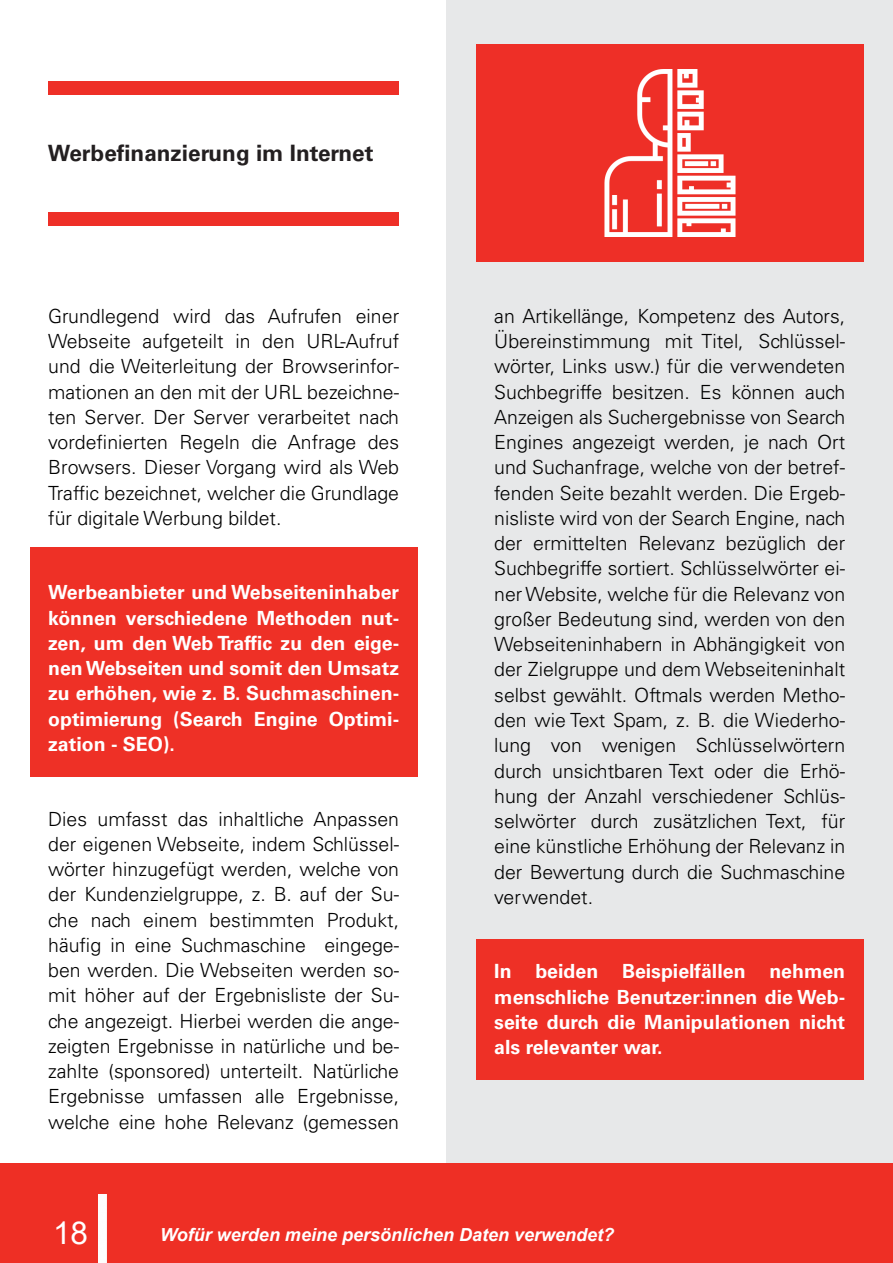
<style>
.page{position:relative;width:893px;height:1263px;background:#fff}
.page>*{position:absolute;margin:0;border:0;box-sizing:border-box;transform-origin:0 0}
.t1{font:31.5px "Arial";color:#fff}
.t2{font:700 22.5px "Univers LT Std";color:#231f20}
.t3{font:300 19.5px/25.2px "Univers LT Std";color:#000;text-align:justify}
.t4{font:700 19.5px/25.2px "Univers LT Std";color:#fff;text-align:justify}
.t5{font:italic 700 18px "Arial";color:#fff}
</style>
<div class="page">
<div style="left:446px;top:0;width:447px;height:1263px;background:#e7e8e9"></div>
<div style="left:0;top:1163px;width:893px;height:100px;background:#ee2f25"></div>
<img style="left:98px;top:1195px;width:8px;height:68px">
<div style="left:48px;top:81px;width:351px;height:13px;background:#ee2f27"></div>
<div style="left:48px;top:212px;width:351px;height:13px;background:#ee2f27"></div>
<div style="left:476px;top:45px;width:388px;height:217px;background:#ee2f27"></div>
<img style="left:604px;top:70px;width:132px;height:167px">
<div style="left:30px;top:547px;width:388px;height:230px;background:#ee3026"></div>
<div style="left:476px;top:939px;width:388px;height:141px;background:#ee3026"></div>
<p class="t2" style="left:48px;top:145px;width:327px">Werbefinanzierung im Internet</p>
<p class="t3" style="left:48px;top:306px;width:352px">Grundlegend wird das Aufrufen einer Webseite aufgeteilt in den URL-Aufruf und die Weiterleitung der Browserinfor&shy;mationen an den mit der URL bezeichne&shy;ten Server. Der Server verarbeitet nach vordefinierten Regeln die Anfrage des Browsers. Dieser Vorgang wird als Web Traffic bezeichnet, welcher die Grundlage für digitale Werbung bildet.</p>
<p class="t4" style="left:48px;top:582px;width:352px">Werbeanbieter und Webseiteninhaber können verschiedene Methoden nut&shy;zen, um den Web Traffic zu den eige&shy;nen Webseiten und somit den Umsatz zu erhöhen, wie z. B. Suchmaschinen&shy;optimierung (Search Engine Optimi&shy;zation - SEO).</p>
<p class="t3" style="left:48px;top:808px;width:352px">Dies umfasst das inhaltliche Anpassen der eigenen Webseite, indem Schlüssel&shy;wörter hinzugefügt werden, welche von der Kundenzielgruppe, z. B. auf der Su&shy;che nach einem bestimmten Produkt, häufig in eine Suchmaschine eingege&shy;ben werden. Die Webseiten werden so&shy;mit höher auf der Ergebnisliste der Su&shy;che angezeigt. Hierbei werden die ange&shy;zeigten Ergebnisse in natürliche und be&shy;zahlte (sponsored) unterteilt. Natürliche Ergebnisse umfassen alle Ergebnisse, welche eine hohe Relevanz (gemessen</p>
<p class="t3" style="left:494px;top:306px;width:352px">an Artikellänge, Kompetenz des Autors, Übereinstimmung mit Titel, Schlüssel&shy;wörter, Links usw.) für die verwendeten Suchbegriffe besitzen. Es können auch Anzeigen als Suchergebnisse von Search Engines angezeigt werden, je nach Ort und Suchanfrage, welche von der betref&shy;fenden Seite bezahlt werden. Die Ergeb&shy;nisliste wird von der Search Engine, nach der ermittelten Relevanz bezüglich der Suchbegriffe sortiert. Schlüsselwörter ei&shy;ner Website, welche für die Relevanz von großer Bedeutung sind, werden von den Webseiteninhabern in Abhängigkeit von der Zielgruppe und dem Webseiteninhalt selbst gewählt. Oftmals werden Metho&shy;den wie Text Spam, z. B. die Wiederho&shy;lung von wenigen Schlüsselwörtern durch unsichtbaren Text oder die Erhö&shy;hung der Anzahl verschiedener Schlüs&shy;selwörter durch zusätzlichen Text, für eine künstliche Erhöhung der Relevanz in der Bewertung durch die Suchmaschine verwendet.</p>
<p class="t4" style="left:494px;top:961px;width:352px">In beiden Beispielfällen nehmen menschliche Benutzer:innen die Web&shy;seite durch die Manipulationen nicht als relevanter war.</p>
<h1 class="t1" style="left:53px;top:1221px;width:37px">18</h1>
<p class="t5" style="left:160px;top:1228px;width:455px">Wofür werden meine persönlichen Daten verwendet?</p>
</div>
